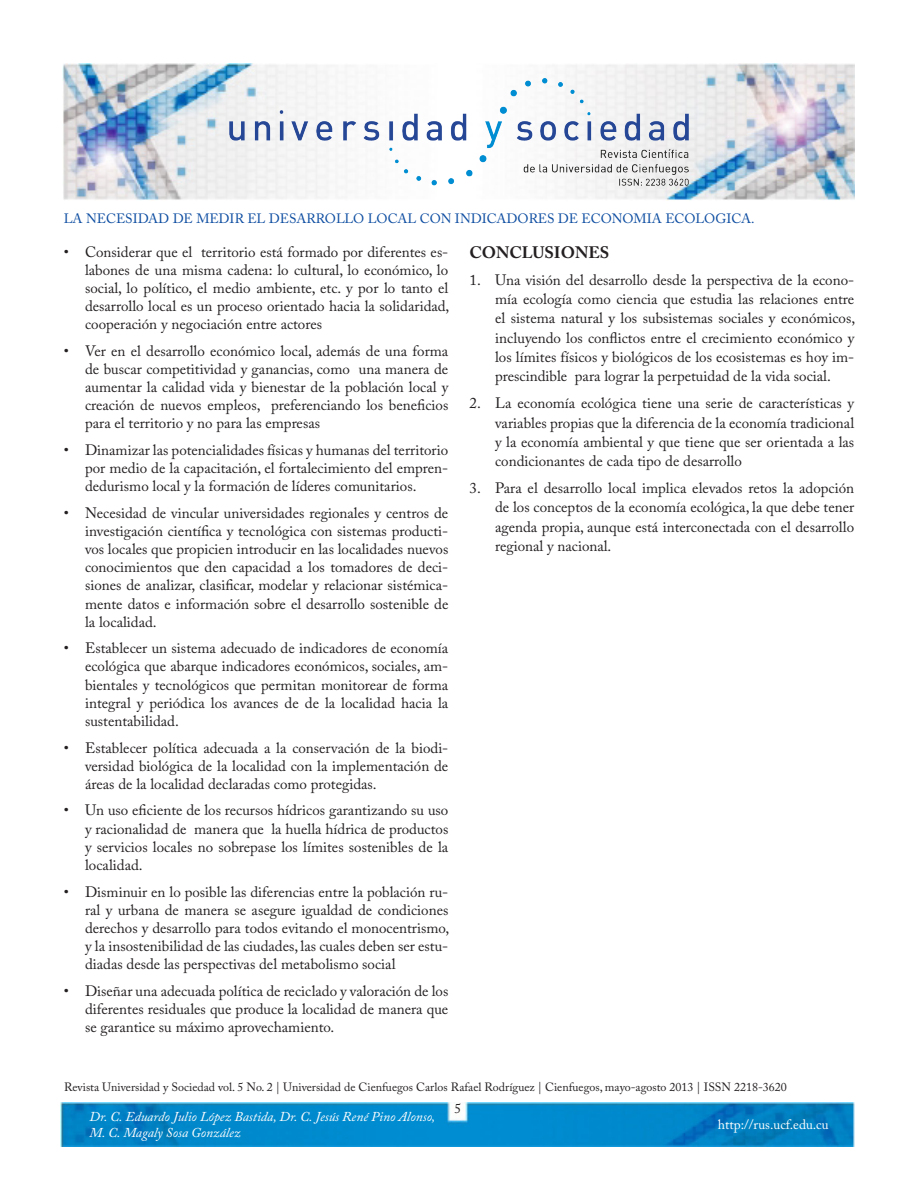
<style>
.page{position:relative;width:918px;height:1188px;background:#fff}
.page>*{position:absolute;margin:0;border:0;box-sizing:border-box;transform-origin:0 0}
.subtítulos{font:700 16.5px "Adobe Caslon Pro";color:#231f20}
.texto_puntos{font:15px/18.1px "Adobe Caslon Pro";color:#231f20;text-align:justify}
.texto_numeros{font:15px/19px "Adobe Caslon Pro";color:#231f20;text-align:justify}
.t1{font:italic 13.5px/16.2px "Adobe Caslon Pro";color:#fff}
.t2{font:13.5px "Adobe Caslon Pro";color:#0d4da1}
.t3{font:13.5px "Adobe Caslon Pro";color:#fff}
.t4{font:13.5px "Adobe Caslon Pro";color:#231f20}
.t5{font:12px "Adobe Caslon Pro";color:#231f20}
</style>
<div class="page">
<img style="left:62px;top:64px;width:792px;height:136px">
<img style="left:61px;top:1103px;width:793px;height:43px">
<img style="left:230px;top:79px;width:458px;height:106px">
<p class="t2" style="left:64px;top:210px;width:692px">LA NECESIDAD DE MEDIR EL DESARROLLO LOCAL CON INDICADORES DE ECONOMIA ECOLOGICA.</p>
<p class="texto_puntos" style="left:85px;top:242px;width:366px;text-indent:-21px">• Considerar que el territorio está formado por diferentes es&shy;labones de una misma cadena: lo cultural, lo económico, lo social, lo político, el medio ambiente, etc. y por lo tanto el desarrollo local es un proceso orientado hacia la solidaridad, cooperación y negociación entre actores</p>
<p class="texto_puntos" style="left:85px;top:342px;width:365px;text-indent:-21px">• Ver en el desarrollo económico local, además de una forma de buscar competitividad y ganancias, como una manera de aumentar la calidad vida y bienestar de la población local y creación de nuevos empleos, preferenciando los beneficios para el territorio y no para las empresas</p>
<p class="texto_puntos" style="left:85px;top:441px;width:365px;text-indent:-21px">• Dinamizar las potencialidades físicas y humanas del territorio por medio de la capacitación, el fortalecimiento del empren&shy;dedurismo local y la formación de líderes comunitarios.</p>
<p class="texto_puntos" style="left:85px;top:504px;width:365px;text-indent:-21px">• Necesidad de vincular universidades regionales y centros de investigación científica y tecnológica con sistemas producti&shy;vos locales que propicien introducir en las localidades nuevos conocimientos que den capacidad a los tomadores de deci&shy;siones de analizar, clasificar, modelar y relacionar sistémica&shy;mente datos e información sobre el desarrollo sostenible de la localidad.</p>
<p class="texto_puntos" style="left:85px;top:639px;width:365px;text-indent:-21px">• Establecer un sistema adecuado de indicadores de economía ecológica que abarque indicadores económicos, sociales, am&shy;bientales y tecnológicos que permitan monitorear de forma integral y periódica los avances de de la localidad hacia la sustentabilidad.</p>
<p class="texto_puntos" style="left:85px;top:738px;width:365px;text-indent:-21px">• Establecer política adecuada a la conservación de la biodi&shy;versidad biológica de la localidad con la implementación de áreas de la localidad declaradas como protegidas.</p>
<p class="texto_puntos" style="left:85px;top:801px;width:365px;text-indent:-21px">• Un uso eficiente de los recursos hídricos garantizando su uso y racionalidad de manera que la huella hídrica de productos y servicios locales no sobrepase los límites sostenibles de la localidad.</p>
<p class="texto_puntos" style="left:85px;top:882px;width:366px;text-indent:-21px">• Disminuir en lo posible las diferencias entre la población ru&shy;ral y urbana de manera se asegure igualdad de condiciones derechos y desarrollo para todos evitando el monocentrismo, y la insostenibilidad de las ciudades, las cuales deben ser estu&shy;diadas desde las perspectivas del metabolismo social</p>
<p class="texto_puntos" style="left:85px;top:981px;width:365px;text-indent:-21px">• Diseñar una adecuada política de reciclado y valoración de los diferentes residuales que produce la localidad de manera que se garantice su máximo aprovechamiento.</p>
<p class="subtítulos" style="left:470px;top:242px;width:141px">CONCLUSIONES</p>
<p class="texto_numeros" style="left:495px;top:271px;width:362px;text-indent:-26px">1. Una visión del desarrollo desde la perspectiva de la econo&shy;mía ecología como ciencia que estudia las relaciones entre el sistema natural y los subsistemas sociales y económicos, incluyendo los conflictos entre el crecimiento económico y los límites físicos y biológicos de los ecosistemas es hoy im&shy;prescindible para lograr la perpetuidad de la vida social.</p>
<p class="texto_numeros" style="left:495px;top:394px;width:361px;text-indent:-26px">2. La economía ecológica tiene una serie de características y variables propias que la diferencia de la economía tradicional y la economía ambiental y que tiene que ser orientada a las condicionantes de cada tipo de desarrollo</p>
<p class="texto_numeros" style="left:495px;top:479px;width:361px;text-indent:-26px">3. Para el desarrollo local implica elevados retos la adopción de los conceptos de la economía ecológica, la que debe tener agenda propia, aunque está interconectada con el desarrollo regional y nacional.</p>
<p class="t5" style="left:64px;top:1079px;width:724px">Revista Universidad y Sociedad vol. 5 No. 2 | Universidad de Cienfuegos Carlos Rafael Rodríguez | Cienfuegos, mayo-agosto 2013 | ISSN 2218-3620</p>
<p class="t4" style="left:455px;top:1100px;width:8px">5</p>
<p class="t1" style="left:90px;top:1108px;width:347px">Dr. C. Eduardo Julio López Bastida, Dr. C. Jesús René Pino Alonso,<br>M. C. Magaly Sosa González</p>
<p class="t3" style="left:718px;top:1117px;width:112px">http://rus.ucf.edu.cu</p>
</div>
